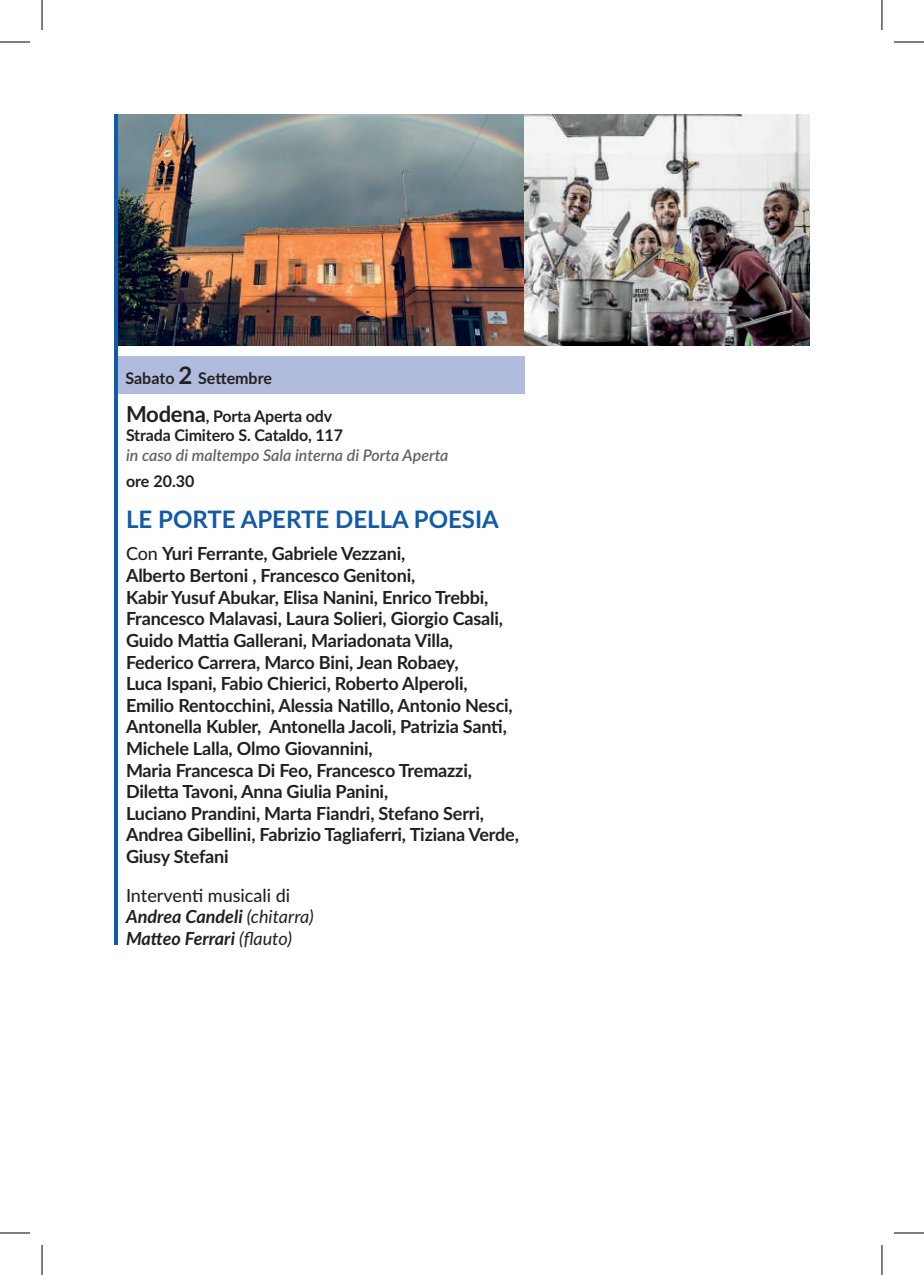
<style>
.page{position:relative;width:924px;height:1275px;background:#fff}
.page>*{position:absolute;margin:0;border:0;box-sizing:border-box;transform-origin:0 0}
.t1{font:700 24px "Lato";color:#105aaa}
.t2{font:700 18px/21.6px "Lato";letter-spacing:-.01em;color:#231f20}
.t3{font:italic 700 18px/21.6px "Lato";color:#231f20}
.t4{font:700 16px/19.2px "Lato";letter-spacing:-.01em;color:#231f20}
.t5{font:italic 600 16px "Lato";color:#636366}
.s1{font-size:24px}
.s2{font-size:22px}
.s3{font-weight:500}
.s4{font-weight:500;font-style:normal}
.s5{font-weight:400}
</style>
<div class="page">
<div style="left:114px;top:356px;width:410px;height:38px;background:#b1bbde"></div>
<img style="left:117px;top:114px;width:692px;height:231px">
<hr style="left:114px;top:114px;width:3px;height:831px;background:#105aaa">
<hr style="left:0;top:42px;width:30px;height:1px;background:#000">
<hr style="left:893px;top:42px;width:30px;height:1px;background:#000">
<hr style="left:0;top:1232px;width:30px;height:1px;background:#000">
<hr style="left:893px;top:1232px;width:30px;height:1px;background:#000">
<hr style="left:42px;top:0;width:1px;height:30px;background:#000">
<hr style="left:42px;top:1245px;width:1px;height:30px;background:#000">
<hr style="left:881px;top:0;width:1px;height:30px;background:#000">
<hr style="left:881px;top:1245px;width:1px;height:30px;background:#000">
<p class="t4" style="left:125px;top:368px;width:148px">Sabato <span class="s1">2</span> Settembre</p>
<p class="t4" style="left:126px;top:406px;width:218px"><span class="s2">Modena</span>, Porta Aperta odv<br>Strada Cimitero S. Cataldo, 117</p>
<p class="t5" style="left:126px;top:444px;width:324px">in caso di maltempo Sala interna di Porta Aperta</p>
<p class="t4" style="left:126px;top:471px;width:70px">ore 20.30</p>
<h1 class="t1" style="left:126px;top:501px;width:374px">LE PORTE APERTE DELLA POESIA</h1>
<p class="t2" style="left:126px;top:542px;width:394px"><span class="s3">Con</span> Yuri Ferrante, Gabriele Vezzani,<br>Alberto Bertoni , Francesco Genitoni,<br>Kabir Yusuf Abukar, Elisa Nanini, Enrico Trebbi, Francesco Malavasi, Laura Solieri, Giorgio Casali, Guido Mattia Gallerani, Mariadonata Villa, Federico Carrera, Marco Bini, Jean Robaey,<br>Luca Ispani, Fabio Chierici, Roberto Alperoli, Emilio Rentocchini, Alessia Natillo, Antonio Nesci, Antonella Kubler, Antonella Jacoli, Patrizia Santi, Michele Lalla, Olmo Giovannini,<br>Maria Francesca Di Feo, Francesco Tremazzi, Diletta Tavoni, Anna Giulia Panini,<br>Luciano Prandini, Marta Fiandri, Stefano Serri, Andrea Gibellini, Fabrizio Tagliaferri, Tiziana Verde, Giusy Stefani</p>
<p class="t3" style="left:126px;top:883px;width:189px"><span class="s4">Interventi musicali di<br></span>Andrea Candeli <span class="s5">(chitarra)<br></span>Matteo Ferrari <span class="s5">(flauto)</span></p>
</div>
